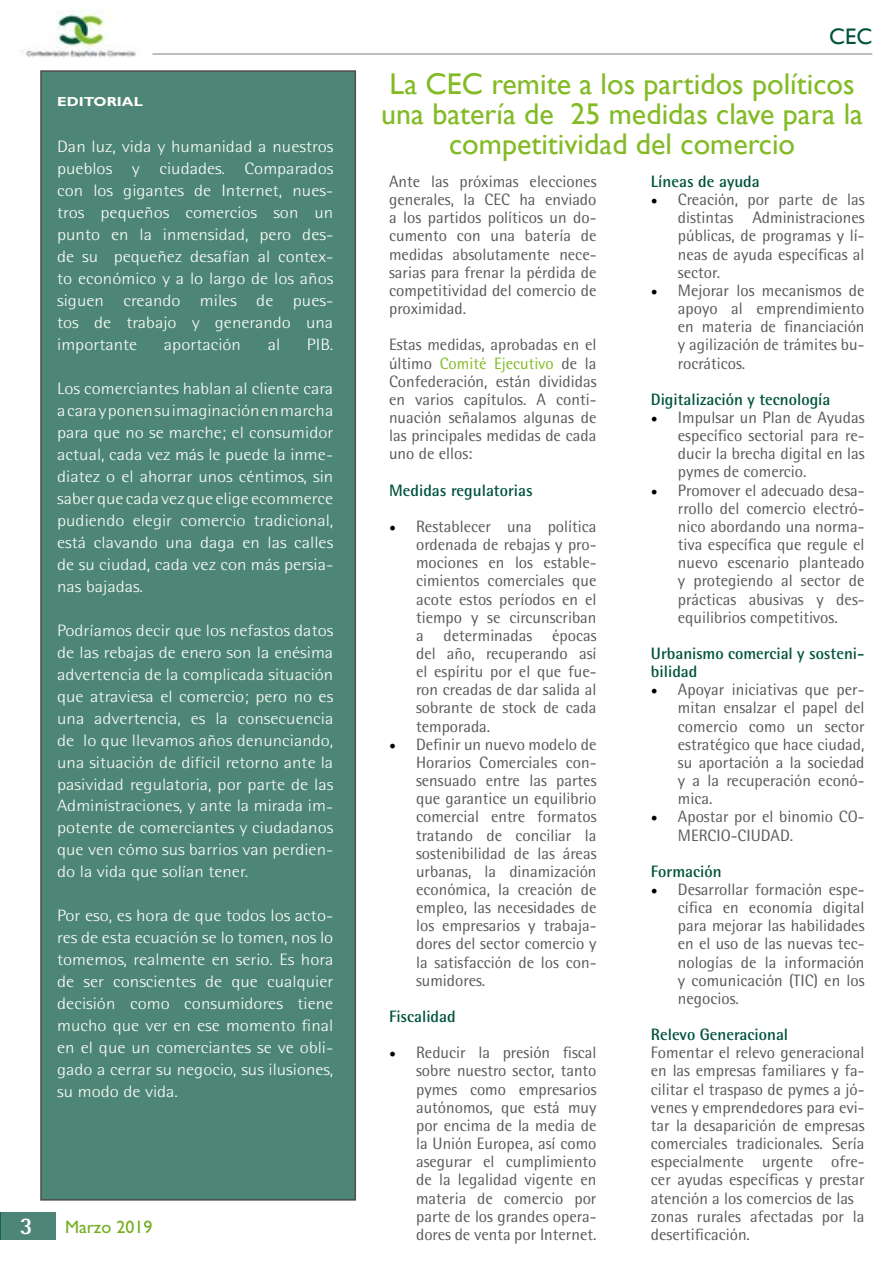
<style>
.page{position:relative;width:893px;height:1263px;background:#fff}
.page>*{position:absolute;margin:0;border:0;box-sizing:border-box;transform-origin:0 0}
.t1{font:30px/30px "Gill Sans";color:#83bb26;text-align:center}
.t2{font:700 24px "Rotis Semi Sans Std";color:#fff}
.t3{font:22.5px "Gill Sans";color:#00533d}
.t4{font:18px "Gill Sans Std";color:#74ae21}
.t5{font:16.5px/18.1px "Rotis Semi Sans Std";color:#595959;text-align:justify}
.t6{font:300 16.5px/21.9px "Rotis Semi Sans Std";color:#fffffa;text-align:justify;scale:1.14 1}
.t7{font:700 16.5px/18.1px "Rotis Semi Sans Std";color:#00533d}
.t8{font:700 13.2px "Gill Sans Std";color:#fffffa;scale:1.14 1}
.s1{color:#83bb26}
.s2{font-family:"Minion Pro";font-size:18px;color:#000}
</style>
<div class="page">
<div style="left:41px;top:71px;width:314px;height:1129px;background:#4d8677"></div>
<img style="left:21px;top:9px;width:116px;height:49px">
<hr style="left:152px;top:53px;width:720px;height:2px;background:#aaa">
<div style="left:0;top:1212px;width:55px;height:27px;background:#4d8677"></div>
<p class="t8" style="left:57px;top:94px;width:77px">EDITORIAL</p>
<p class="t6" style="left:57px;top:136px;width:244px">Dan luz, vida y humanidad a nuestros pueblos y ciudades. Comparados con los gigantes de Internet, nues&shy;tros pequeños comercios son un punto en la inmensidad, pero des&shy;de su pequeñez desafían al contex&shy;to económico y a lo largo de los años siguen creando miles de pues&shy;tos de trabajo y generando una importante</p>
<p class="t6" style="left:164px;top:334px;width:69px">aportación</p>
<p class="t6" style="left:268px;top:334px;width:12px">al</p>
<p class="t6" style="left:307px;top:334px;width:25px">PIB.</p>
<p class="t6" style="left:57px;top:377px;width:244px">Los comerciantes hablan al cliente cara a cara y ponen su imaginación en marcha para que no se marche; el consumidor actual, cada vez más le puede la inme&shy;diatez o el ahorrar unos céntimos, sin saber que cada vez que elige ecommerce pudiendo elegir comercio tradicional, está clavando una daga en las calles de su ciudad, cada vez con más persia&shy;nas bajadas.</p>
<p class="t6" style="left:57px;top:619px;width:244px">Podríamos decir que los nefastos datos de las rebajas de enero son la enésima advertencia de la complicada situación que atraviesa el comercio; pero no es una advertencia, es la consecuencia de lo que llevamos años denunciando, una situación de difícil retorno ante la pasividad regulatoria, por parte de las Administraciones, y ante la mirada im&shy;potente de comerciantes y ciudadanos que ven cómo sus barrios van perdien&shy;do la vida que solían tener.</p>
<p class="t6" style="left:57px;top:905px;width:244px">Por eso, es hora de que todos los acto&shy;res de esta ecuación se lo tomen, nos lo tomemos, realmente en serio. Es hora de ser conscientes de que cualquier decisión como consumidores tiene mucho que ver en ese momento final en el que un comerciantes se ve obli&shy;gado a cerrar su negocio, sus ilusiones, su modo de vida.</p>
<h2 class="t2" style="left:20px;top:1211px;width:14px">3</h2>
<p class="t4" style="left:65px;top:1217px;width:89px">Marzo 2019</p>
<h3 class="t3" style="left:829px;top:23px;width:45px">CEC</h3>
<h1 class="t1" style="left:381px;top:68px;width:483px">La CEC remite a los partidos políticos una batería de 25 medidas clave para la competitividad del comercio</h1>
<p class="t5" style="left:389px;top:172px;width:209px">Ante las próximas elecciones generales, la CEC ha enviado a los partidos políticos un do&shy;cumento con una batería de medidas absolutamente nece&shy;sarias para frenar la pérdida de competitividad del comercio de proximidad.</p>
<p class="t5" style="left:389px;top:336px;width:209px">Estas medidas, aprobadas en el último <span class="s1">Comité Ejecutivo</span> de la Confederación, están divididas en varios capítulos. A conti&shy;nuación señalamos algunas de las principales medidas de cada uno de ellos:</p>
<p class="t7" style="left:389px;top:481px;width:145px">Medidas regulatorias</p>
<p class="t5" style="left:416px;top:517px;width:182px;text-indent:-27px"><span class="s2">•</span> Restablecer una política ordenada de rebajas y pro&shy;mociones en los estable&shy;cimientos comerciales que acote estos períodos en el tiempo y se circunscriban a determinadas épocas del año, recuperando así el espíritu por el que fue&shy;ron creadas de dar salida al sobrante de stock de cada temporada.</p>
<p class="t5" style="left:416px;top:735px;width:182px;text-indent:-27px"><span class="s2">•</span> Definir un nuevo modelo de Horarios Comerciales con&shy;sensuado entre las partes que garantice un equilibrio comercial entre formatos tratando de conciliar la sostenibilidad de las áreas urbanas, la dinamización económica, la creación de empleo, las necesidades de los empresarios y trabaja&shy;dores del sector comercio y la satisfacción de los con&shy;sumidores.</p>
<p class="t7" style="left:389px;top:1007px;width:68px">Fiscalidad</p>
<p class="t5" style="left:416px;top:1043px;width:182px;text-indent:-27px"><span class="s2">•</span> Reducir la presión fiscal sobre nuestro sector, tanto pymes como empresarios autónomos, que está muy por encima de la media de la Unión Europea, así como asegurar el cumplimiento de la legalidad vigente en materia de comercio por parte de los grandes opera&shy;dores de venta por Internet.</p>
<p class="t7" style="left:651px;top:172px;width:110px">Líneas de ayuda</p>
<p class="t5" style="left:678px;top:190px;width:188px;text-indent:-27px"><span class="s2">•</span> Creación, por parte de las distintas Administraciones públicas, de programas y lí&shy;neas de ayuda específicas al sector.</p>
<p class="t5" style="left:678px;top:281px;width:188px;text-indent:-27px"><span class="s2">•</span> Mejorar los mecanismos de apoyo al emprendimiento en materia de financiación y agilización de trámites bu&shy;rocráticos.</p>
<p class="t7" style="left:651px;top:390px;width:181px">Digitalización y tecnología</p>
<p class="t5" style="left:678px;top:408px;width:188px;text-indent:-27px"><span class="s2">•</span> Impulsar un Plan de Ayudas específico sectorial para re&shy;ducir la brecha digital en las pymes de comercio.</p>
<p class="t5" style="left:678px;top:481px;width:188px;text-indent:-27px"><span class="s2">•</span> Promover el adecuado desa&shy;rrollo del comercio electró&shy;nico abordando una norma&shy;tiva específica que regule el nuevo escenario planteado y protegiendo al sector de prácticas abusivas y des&shy;equilibrios competitivos.</p>
<p class="t7" style="left:651px;top:644px;width:215px">Urbanismo comercial y sosteni&shy;bilidad</p>
<p class="t5" style="left:678px;top:680px;width:188px;text-indent:-27px"><span class="s2">•</span> Apoyar iniciativas que per&shy;mitan ensalzar el papel del comercio como un sector estratégico que hace ciudad, su aportación a la sociedad y a la recuperación econó&shy;mica.</p>
<p class="t5" style="left:678px;top:807px;width:188px;text-indent:-27px"><span class="s2">•</span> Apostar por el binomio CO-<br>MERCIO-CIUDAD.</p>
<p class="t7" style="left:651px;top:862px;width:72px">Formación</p>
<p class="t5" style="left:678px;top:880px;width:188px;text-indent:-27px"><span class="s2">•</span> Desarrollar formación espe&shy;cífica en economía digital para mejorar las habilidades en el uso de las nuevas tec&shy;nologías de la información y comunicación (TIC) en los negocios.</p>
<p class="t7" style="left:651px;top:1025px;width:139px">Relevo Generacional</p>
<p class="t5" style="left:651px;top:1043px;width:215px;text-align:left">Fomentar el relevo generacional en las empresas familiares y fa&shy;cilitar el traspaso de pymes a jó&shy;venes y emprendedores para evi&shy;tar la desaparición de empresas comerciales tradicionales. Sería especialmente urgente ofre&shy;cer ayudas específicas y prestar atención a los comercios de las zonas rurales afectadas por la desertificación.</p>
</div>
